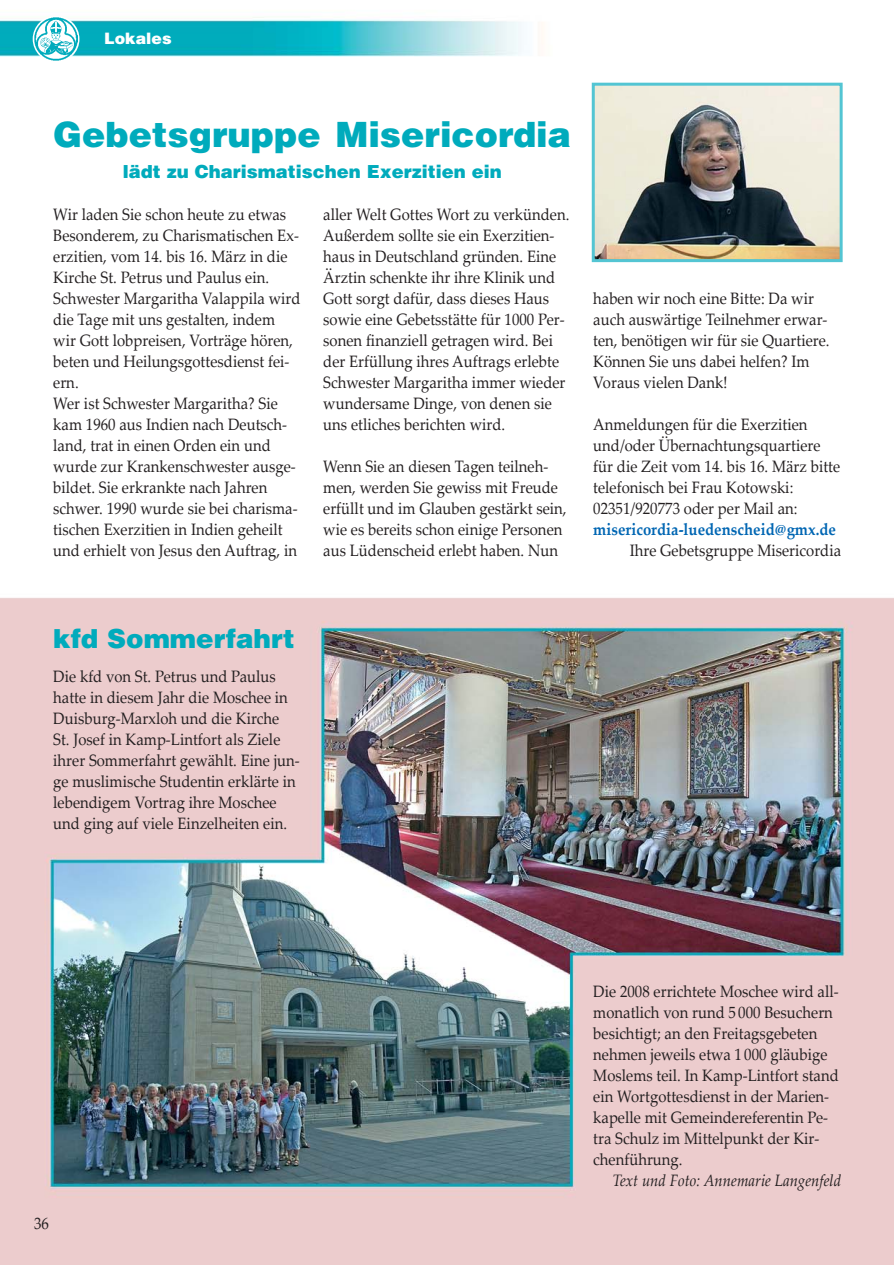
<style>
.page{position:relative;width:894px;height:1265px;background:#fff}
.page>*{position:absolute;margin:0;border:0;box-sizing:border-box;transform-origin:0 0}
.t1{font:900 34.8px "Helvetica";color:#00abbc}
.t2{font:900 26.25px "Helvetica";color:#00abbc}
.t3{font:900 18px "Helvetica";color:#00abbc}
.t4{font:16.5px/21px "Palatino Linotype";color:#231f20;scale:.9 1}
.t5{font:700 16.5px "Palatino Linotype";color:#0066b3;scale:.9 1}
.t6{font:italic 16.5px "Palatino Linotype";color:#231f20;scale:.9 1}
.t7{font:900 15.75px "Helvetica";color:#fff}
</style>
<div class="page">
<img style="left:0;top:17px;width:894px;height:1247px">
<svg style="left:33px;top:16px;width:46px;height:46px"></svg>
<img style="left:35px;top:18px;width:43px;height:42px">
<img style="left:596px;top:87px;width:243px;height:171px">
<div style="left:592px;top:83px;width:251px;height:179px;border:3px solid #53c5d3"></div>
<p class="t7" style="left:104px;top:33px;width:69px">Lokales</p>
<h1 class="t1" style="left:53px;top:122px;width:519px">Gebetsgruppe Misericordia</h1>
<p class="t3" style="left:123px;top:165px;width:380px">lädt zu Charismatischen Exerzitien ein</p>
<p class="t4" style="left:53px;top:206px;width:276px">Wir laden Sie schon heute zu etwas Besonderem, zu Charismatischen Ex&shy;erzitien, vom 14. bis 16. März in die Kirche St. Petrus und Paulus ein.<br>Schwester Margaritha Valappila wird die Tage mit uns gestalten, indem wir Gott lobpreisen, Vorträge hören, beten und Heilungsgottesdienst fei&shy;ern.<br>Wer ist Schwester Margaritha? Sie kam 1960 aus Indien nach Deutsch&shy;land, trat in einen Orden ein und wurde zur Krankenschwester ausge&shy;bildet. Sie erkrankte nach Jahren schwer. 1990 wurde sie bei charisma&shy;tischen Exerzitien in Indien geheilt und erhielt von Jesus den Auftrag, in</p>
<p class="t4" style="left:323px;top:206px;width:275px">aller Welt Gottes Wort zu verkünden.<br>Außerdem sollte sie ein Exerzitien&shy;haus in Deutschland gründen. Eine Ärztin schenkte ihr ihre Klinik und Gott sorgt dafür, dass dieses Haus sowie eine Gebetsstätte für 1000 Per&shy;sonen finanziell getragen wird. Bei der Erfüllung ihres Auftrags erlebte Schwester Margaritha immer wieder wundersame Dinge, von denen sie uns etliches berichten wird.</p>
<p class="t4" style="left:323px;top:458px;width:272px">Wenn Sie an diesen Tagen teilneh&shy;men, werden Sie gewiss mit Freude erfüllt und im Glauben gestärkt sein, wie es bereits schon einige Personen aus Lüdenscheid erlebt haben. Nun</p>
<p class="t4" style="left:593px;top:290px;width:264px">haben wir noch eine Bitte: Da wir auch auswärtige Teilnehmer erwar&shy;ten, benötigen wir für sie Quartiere.<br>Können Sie uns dabei helfen? Im<br>Voraus vielen Dank!</p>
<p class="t4" style="left:593px;top:416px;width:276px">Anmeldungen für die Exerzitien und/oder Übernachtungsquartiere für die Zeit vom 14. bis 16. März bitte telefonisch bei Frau Kotowski:<br>02351/920773 oder per Mail an:</p>
<p class="t5" style="left:593px;top:523px;width:271px">misericordia-luedenscheid@gmx.de</p>
<p class="t4" style="left:630px;top:542px;width:236px">Ihre Gebetsgruppe Misericordia</p>
<h2 class="t2" style="left:53px;top:629px;width:243px">kfd Sommerfahrt</h2>
<p class="t4" style="left:53px;top:668px;width:276px">Die kfd von St. Petrus und Paulus hatte in diesem Jahr die Moschee in Duisburg-Marxloh und die Kirche St. Josef in Kamp-Lintfort als Ziele ihrer Sommerfahrt gewählt. Eine jun&shy;ge muslimische Studentin erklärte in lebendigem Vortrag ihre Moschee und ging auf viele Einzelheiten ein.</p>
<p class="t4" style="left:34px;top:1214px;width:18px">36</p>
<p class="t4" style="left:593px;top:983px;width:274px">Die 2008 errichtete Moschee wird all&shy;monatlich von rund 5 000 Besuchern besichtigt; an den Freitagsgebeten nehmen jeweils etwa 1 000 gläubige Moslems teil. In Kamp-Lintfort stand ein Wortgottesdienst in der Marien&shy;kapelle mit Gemeindereferentin Pe&shy;tra Schulz im Mittelpunkt der Kir&shy;chenführung.</p>
<p class="t6" style="left:612px;top:1174px;width:256px">Text und Foto: Annemarie Langenfeld</p>
</div>
